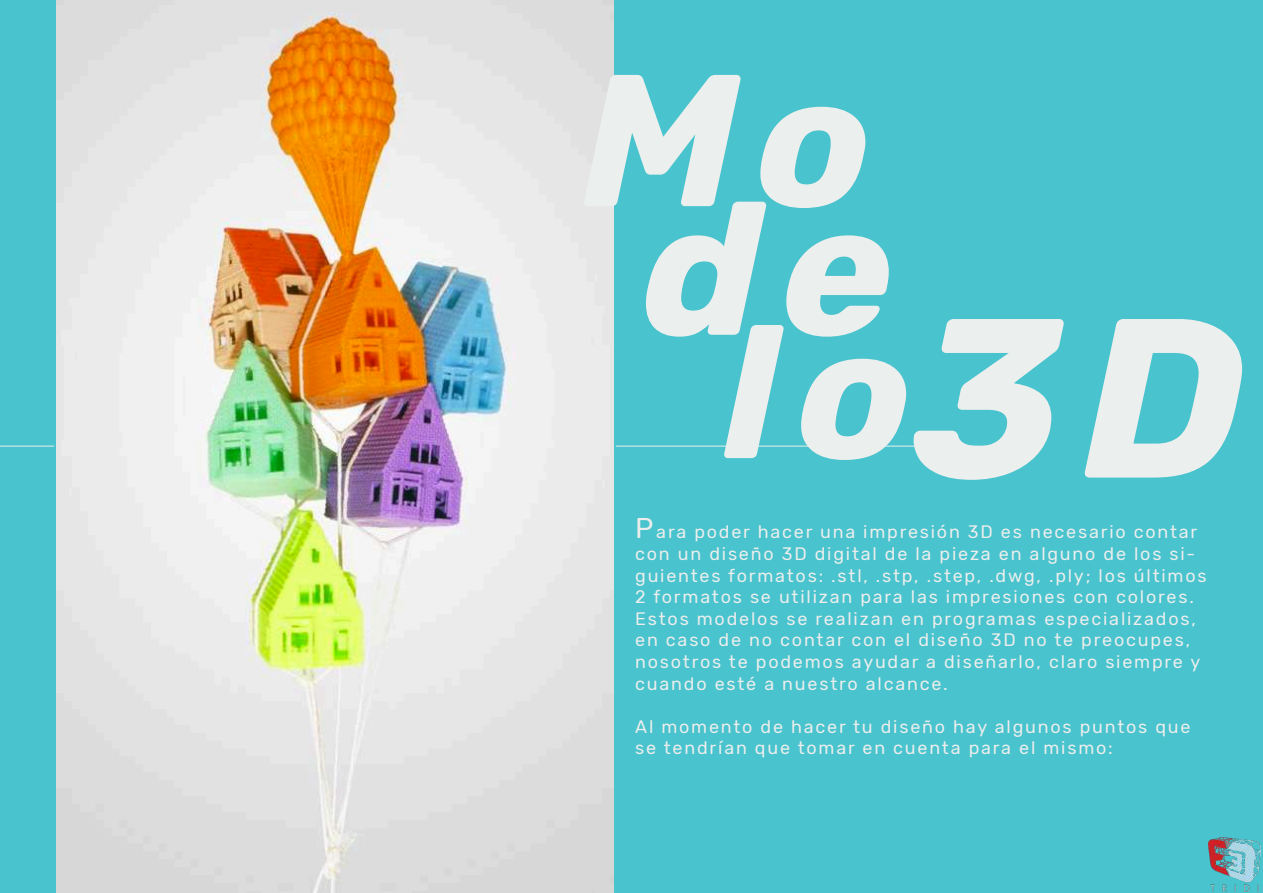
<style>
.page{position:relative;width:1263px;height:893px;background:#49c3cd}
.page>*{position:absolute;margin:0;border:0;box-sizing:border-box;transform-origin:0 0}
.t1{font:italic 700 226.5px "Rubik";color:#ebefed}
.t2{font:italic 700 187.5px "Rubik";color:#ebefed}
.t3{font:18px/21.6px "Rubik";letter-spacing:.1em;color:#eceeed}
.s1{font-size:28.5px}
</style>
<div class="page">
<img style="left:56px;top:0;width:557px;height:893px">
<hr style="left:0;top:446px;width:54px;height:1px;background:#ebefed">
<hr style="left:616px;top:446px;width:397px;height:1px;background:#ebefed">
<img style="left:1209px;top:837px;width:52px;height:55px">
<h2 class="t2" style="left:582px;top:32px;width:291px">Mo</h2>
<h2 class="t2" style="left:642px;top:161px;width:251px">de</h2>
<h1 class="t1" style="left:909px;top:268px;width:337px">3D</h1>
<h2 class="t2" style="left:724px;top:284px;width:190px">lo</h2>
<p class="t3" style="left:635px;top:522px;width:573px"><span class="s1">P</span>ara poder hacer una impresión 3D es necesario contar con un diseño 3D digital de la pieza en alguno de los si&shy;guientes formatos: .stl, .stp, .step, .dwg, .ply; los últimos 2 formatos se utilizan para las impresiones con colores.<br>Estos modelos se realizan en programas especializados, en caso de no contar con el diseño 3D no te preocupes, nosotros te podemos ayudar a diseñarlo, claro siempre y cuando esté a nuestro alcance.</p>
<p class="t3" style="left:635px;top:716px;width:557px">Al momento de hacer tu diseño hay algunos puntos que se tendrían que tomar en cuenta para el mismo:</p>
</div>
